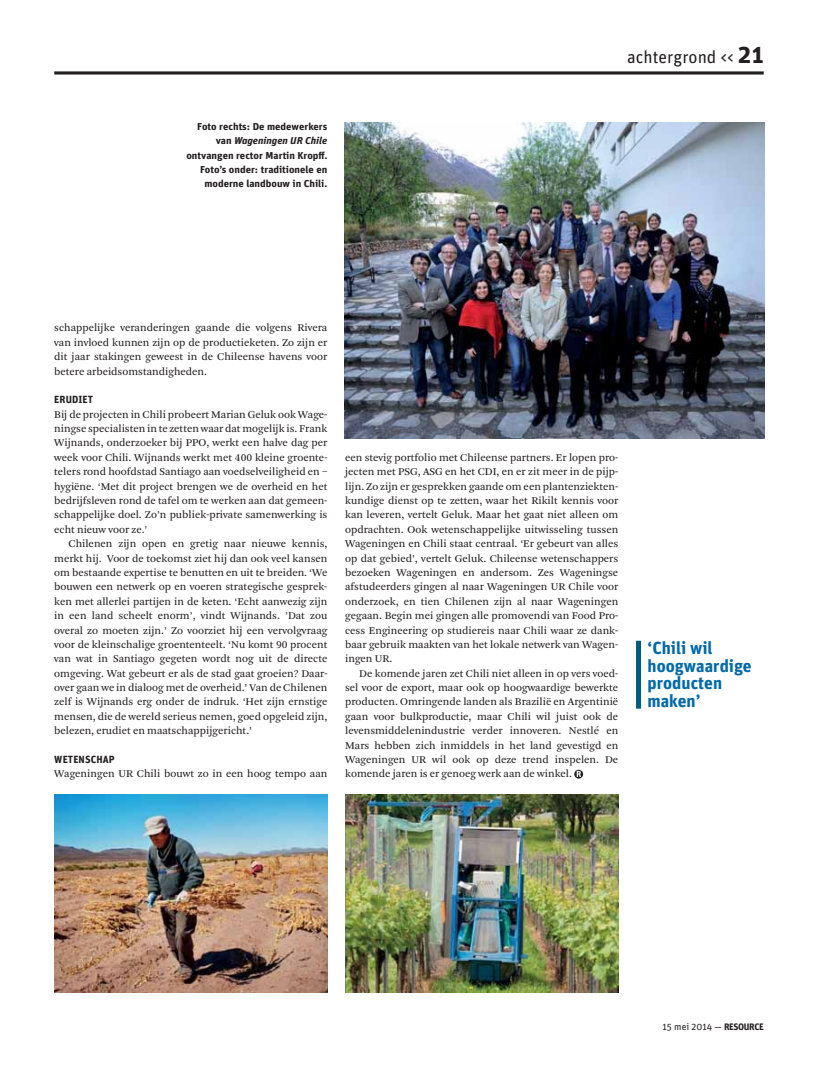
<style>
.page{position:relative;width:818px;height:1066px;background:#fff}
.page>*{position:absolute;margin:0;border:0;box-sizing:border-box;transform-origin:0 0}
.t1{font:700 17.5px/17.5px "Unit OT";color:#0069aa}
.t2{font:17.5px "Unit OT";color:#231f20}
.t3{font:10.88px/14.4px "Arnhem Blond";color:#231f20;text-align:justify}
.t4{font:700 10.38px "Unit OT";letter-spacing:.01em;color:#231f20}
.t5{font:700 10px/14.4px "Unit OT";color:#231f20;text-align:right;scale:1.07 1}
.t6{font:9.62px "Unit OT";color:#231f20}
.s1{font-style:italic}
.s2{font-weight:700;font-size:25px}
.s3{font-size:9.38px}
.s4{font-weight:700;font-size:9.38px}
</style>
<div class="page">
<hr style="left:54px;top:71px;width:709px;height:3px;background:#231f20">
<div style="left:635px;top:640px;width:5px;height:68px;background:#005b7f"></div>
<img style="left:344px;top:122px;width:419px;height:316px">
<svg style="left:574px;top:769px;width:8px;height:9px"></svg>
<img style="left:54px;top:794px;width:273px;height:198px">
<img style="left:345px;top:794px;width:273px;height:198px">
<p class="t5" style="left:186px;top:120px;width:133px">Foto rechts: De medewerkers van <span class="s1">Wageningen UR Chile </span>ontvangen rector Martin Kropff.<br>Foto’s onder: traditionele en moderne landbouw in Chili.</p>
<h1 class="t2" style="left:626px;top:51px;width:138px">achtergrond &lt;&lt; <span class="s2">21</span></h1>
<p class="t3" style="left:54px;top:321px;width:274px">schappelijke veranderingen gaande die volgens Rivera van invloed kunnen zijn op de productieketen. Zo zijn er dit jaar stakingen geweest in de Chileense havens voor betere arbeidsomstandigheden.</p>
<p class="t4" style="left:54px;top:396px;width:40px">ERUDIET</p>
<p class="t3" style="left:54px;top:408px;width:274px">Bij de projecten in Chili probeert Marian Geluk ook Wage&shy;ningse specialisten in te zetten waar dat mogelijk is. Frank Wijnands, onderzoeker bij PPO, werkt een halve dag per week voor Chili. Wijnands werkt met 400 kleine groente&shy;telers rond hoofdstad Santiago aan voedselveiligheid en – hygiëne. ‘Met dit project brengen we de overheid en het bedrijfsleven rond de tafel om te werken aan dat gemeen&shy;schappelijke doel. Zo’n publiek-private samenwerking is echt nieuw voor ze.’</p>
<p class="t3" style="left:54px;top:537px;width:274px;text-indent:14px">Chilenen zijn open en gretig naar nieuwe kennis, merkt hij. Voor de toekomst ziet hij dan ook veel kansen om bestaande expertise te benutten en uit te breiden. ‘We bouwen een netwerk op en voeren strategische gesprek&shy;ken met allerlei partijen in de keten. ‘Echt aanwezig zijn in een land scheelt enorm’, vindt Wijnands. ’Dat zou overal zo moeten zijn.’ Zo voorziet hij een vervolgvraag voor de kleinschalige groententeelt. ‘Nu komt 90 procent van wat in Santiago gegeten wordt nog uit de directe omgeving. Wat gebeurt er als de stad gaat groeien? Daar&shy;over gaan we in dialoog met de overheid.’ Van de Chilenen zelf is Wijnands erg onder de indruk. ‘Het zijn ernstige mensen, die de wereld serieus nemen, goed opgeleid zijn, belezen, erudiet en maatschappijgericht.’</p>
<p class="t4" style="left:54px;top:755px;width:62px">WETENSCHAP</p>
<p class="t3" style="left:54px;top:767px;width:274px">Wageningen UR Chili bouwt zo in een hoog tempo aan</p>
<p class="t3" style="left:345px;top:451px;width:274px">een stevig portfolio met Chileense partners. Er lopen pro&shy;jecten met PSG, ASG en het CDI, en er zit meer in de pijp&shy;lijn. Zo zijn er gesprekken gaande om een plantenziekten&shy;kundige dienst op te zetten, waar het Rikilt kennis voor kan leveren, vertelt Geluk. Maar het gaat niet alleen om opdrachten. Ook wetenschappelijke uitwisseling tussen Wageningen en Chili staat centraal. ‘Er gebeurt van alles op dat gebied’, vertelt Geluk. Chileense wetenschappers bezoeken Wageningen en andersom. Zes Wageningse afstudeerders gingen al naar Wageningen UR Chile voor onderzoek, en tien Chilenen zijn al naar Wageningen gegaan. Begin mei gingen alle promovendi van Food Pro&shy;cess Engineering op studiereis naar Chili waar ze dank&shy;baar gebruik maakten van het lokale netwerk van Wagen&shy;ingen UR.</p>
<p class="t3" style="left:345px;top:666px;width:274px;text-indent:14px">De komende jaren zet Chili niet alleen in op vers voed&shy;sel voor de export, maar ook op hoogwaardige bewerkte producten. Omringende landen als Brazilië en Argentinië gaan voor bulkproductie, maar Chili wil juist ook de levensmiddelenindustrie verder innoveren. Nestlé en Mars hebben zich inmiddels in het land gevestigd en Wageningen UR wil ook op deze trend inspelen. De komende jaren is er genoeg werk aan de winkel.</p>
<h1 class="t1" style="left:647px;top:641px;width:105px">‘Chili wil hoogwaardige producten maken’</h1>
<p class="t6" style="left:662px;top:1022px;width:103px">15 mei 2014 <span class="s3">—</span> <span class="s4">RESOURCE</span></p>
</div>
